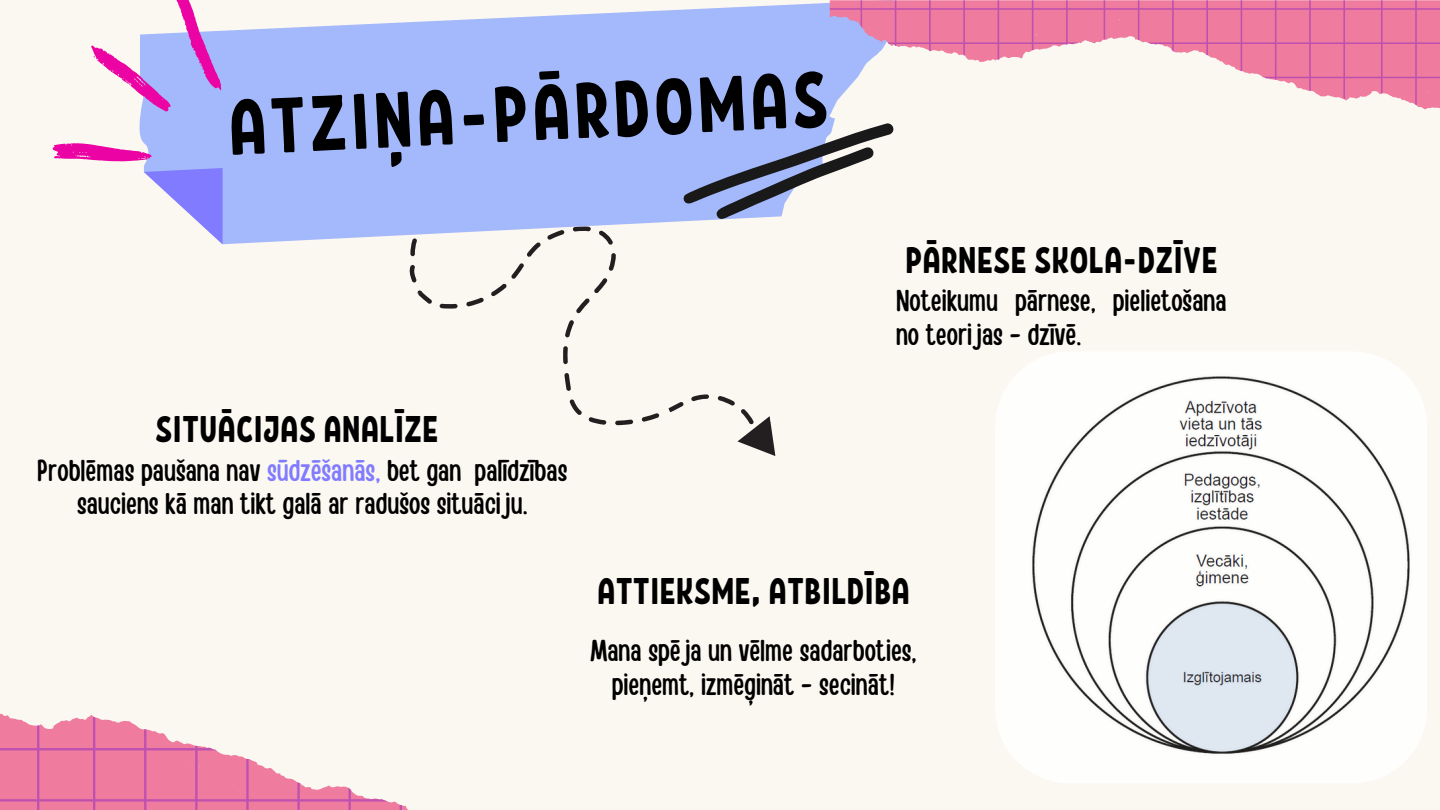
<style>
.page{position:relative;width:1440px;height:810px;background:#fbf7f1}
.page>*{position:absolute;margin:0;border:0;box-sizing:border-box;transform-origin:0 0}
.t1{font:78px "RF Krabuler";color:#000}
.t2{font:37px "RF Krabuler";color:#000}
.t3{font:30px/33.8px "Handy Casual Condensed";color:#000;text-align:center}
.s1{color:#817cff}
</style>
<div class="page">
<svg style="left:754px;top:416px;width:22px;height:40px"></svg>
<svg style="left:409px;top:244px;width:345px;height:204px"></svg>
<svg style="left:139px;top:0;width:691px;height:244px;fill:#a4b9fb"></svg>
<div style="left:142px;top:52px;width:693px;height:147px;background:#a4b9fb"></div>
<svg style="left:683px;top:122px;width:211px;height:98px"></svg>
<svg style="left:52px;top:132px;width:171px;height:112px"></svg>
<svg style="left:91px;top:0;width:131px;height:121px"></svg>
<svg style="left:830px;top:0;width:610px;height:109px"></svg>
<svg style="left:0;top:713px;width:408px;height:97px"></svg>
<img style="left:995px;top:351px;width:432px;height:432px;border-radius:75px">
<h1 class="t1" style="left:225px;top:78px;width:602px;rotate:-3deg">ATZIŅA-PĀRDOMAS</h1>
<h2 class="t2" style="left:155px;top:405px;width:285px">SITUĀCIJAS ANALĪZE</h2>
<p class="t3" style="left:37px;top:452px;width:532px">Problēmas paušana nav <span class="s1">sūdzēšanās,</span> bet gan palīdzības sauciens kā man tikt galā ar radušos situāciju.</p>
<p class="t2" style="left:905px;top:236px;width:314px">PĀRNESE SKOLA-DZĪVE</p>
<p class="t3" style="left:896px;top:282px;width:332px;text-align:left">Noteikumu pārnese, pielietošana no teorijas - dzīvē.</p>
<p class="t2" style="left:597px;top:567px;width:314px">ATTIEKSME, ATBILDĪBA</p>
<p class="t3" style="left:590px;top:632px;width:328px">Mana spēja un vēlme sadarboties, pieņemt, izmēģināt - secināt!</p>
</div>
